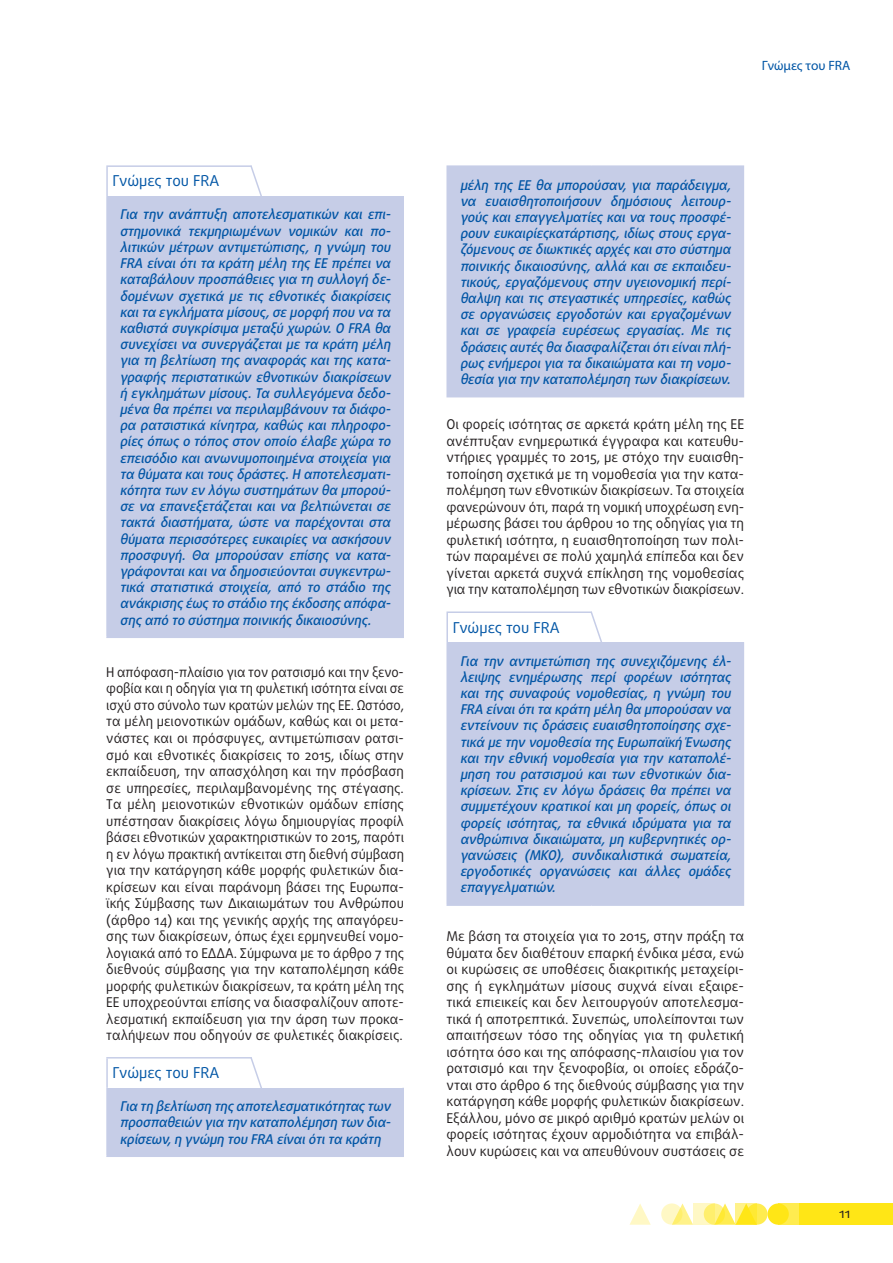
<style>
.page{position:relative;width:893px;height:1263px;background:#fff}
.page>*{position:absolute;margin:0;border:0;box-sizing:border-box;transform-origin:0 0}
.opinion_header{font:15px "Daxline Pro";color:#0155a5}
.opinion_text{font:italic 500 13.5px/16.2px "Daxline Pro";color:#0155a5;text-align:justify}
.body_text{font:13.5px/16.5px "Daxline Pro";color:#231f20;text-align:justify}
.body_text-2{font:13.5px/16.5px "Daxline Pro";color:#231f20;text-align:justify;scale:.96 1}
.t1{font:13.5px "Myriad Pro";color:#0155a5}
</style>
<div class="page">
<div style="left:746px;top:1203px;width:21px;height:22px;background:#ffec50;border-radius:50%"></div>
<div style="left:778px;top:1203px;width:21px;height:22px;background:#ffec50"></div>
<div style="left:799px;top:1203px;width:94px;height:22px;background:#ffe616"></div>
<svg style="left:675px;top:1203px;width:18px;height:22px"></svg>
<svg style="left:629px;top:1204px;width:22px;height:21px"></svg>
<div style="left:767px;top:1203px;width:22px;height:22px;background:#ffe616;border-radius:50%"></div>
<svg style="left:718px;top:1203px;width:18px;height:22px"></svg>
<svg style="left:704px;top:1203px;width:21px;height:22px"></svg>
<svg style="left:661px;top:1203px;width:21px;height:22px"></svg>
<svg style="left:736px;top:1203px;width:21px;height:22px"></svg>
<svg style="left:693px;top:1203px;width:21px;height:22px"></svg>
<div style="left:107px;top:196px;width:296px;height:441px;background:#c6cde7"></div>
<hr style="left:402px;top:196px;width:2px;height:440px;background:#c6cde7">
<hr style="left:106px;top:196px;width:2px;height:440px;background:#c6cde7">
<hr style="left:106px;top:636px;width:146px;height:2px;background:#c6cde7">
<hr style="left:252px;top:636px;width:152px;height:2px;background:#c6cde7">
<hr style="left:106px;top:165px;width:146px;height:2px;background:#c6cde7">
<hr style="left:106px;top:167px;width:2px;height:29px;background:#c6cde7">
<div style="left:107px;top:1088px;width:296px;height:68px;background:#c6cde7"></div>
<hr style="left:402px;top:1088px;width:2px;height:67px;background:#c6cde7">
<hr style="left:106px;top:1088px;width:2px;height:67px;background:#c6cde7">
<hr style="left:106px;top:1155px;width:146px;height:2px;background:#c6cde7">
<hr style="left:252px;top:1155px;width:152px;height:2px;background:#c6cde7">
<hr style="left:106px;top:1057px;width:146px;height:1px;background:#c6cde7">
<hr style="left:106px;top:1058px;width:2px;height:30px;background:#c6cde7">
<div style="left:447px;top:166px;width:296px;height:231px;background:#c6cde7"></div>
<hr style="left:743px;top:167px;width:1px;height:229px;background:#c6cde7">
<hr style="left:446px;top:165px;width:146px;height:2px;background:#c6cde7">
<hr style="left:446px;top:167px;width:2px;height:229px;background:#c6cde7">
<hr style="left:592px;top:165px;width:152px;height:2px;background:#c6cde7">
<hr style="left:446px;top:396px;width:146px;height:1px;background:#c6cde7">
<hr style="left:592px;top:396px;width:152px;height:1px;background:#c6cde7">
<div style="left:447px;top:642px;width:296px;height:263px;background:#c6cde7"></div>
<hr style="left:743px;top:642px;width:1px;height:262px;background:#c6cde7">
<hr style="left:446px;top:642px;width:2px;height:262px;background:#c6cde7">
<hr style="left:446px;top:904px;width:146px;height:2px;background:#c6cde7">
<hr style="left:592px;top:904px;width:152px;height:2px;background:#c6cde7">
<hr style="left:446px;top:611px;width:146px;height:2px;background:#c6cde7">
<hr style="left:446px;top:613px;width:2px;height:29px;background:#c6cde7">
<svg style="left:249px;top:165px;width:13px;height:31px"></svg>
<svg style="left:249px;top:1058px;width:13px;height:30px"></svg>
<svg style="left:589px;top:611px;width:13px;height:31px"></svg>
<p class="opinion_header" style="left:112px;top:171px;width:108px">Γνώμες του FRA</p>
<p class="opinion_text" style="left:120px;top:207px;width:275px">Για την ανάπτυξη αποτελεσματικών και επι&shy;στημονικά τεκμηριωμένων νομικών και πο&shy;λιτικών μέτρων αντιμετώπισης, η γνώμη του FRA είναι ότι τα κράτη μέλη της ΕΕ πρέπει να καταβάλουν προσπάθειες για τη συλλογή δε&shy;δομένων σχετικά με τις εθνοτικές διακρίσεις καιτα εγκλήματα μίσους,σε μορφή που να τα καθιστά συγκρίσιμα μεταξύ χωρών.Ο FRA θα συνεχίσει να συνεργάζεται με τα κράτη μέλη για τη βελτίωση της αναφοράς και της κατα&shy;γραφής περιστατικών εθνοτικών διακρίσεων ή εγκλημάτων μίσους.Τα συλλεγόμενα δεδο&shy;μένα θα πρέπεινα περιλαμβάνουν τα διάφο&shy;ρα ρατσιστικά κίνητρα, καθώς και πληροφο&shy;ρίες όπως ο τόπος στον οποίο έλαβε χώρα το επεισόδιο και ανωνυμοποιημένα στοιχεία για τα θύματα καιτους δράστες.Η αποτελεσματι&shy;κότητα των εν λόγω συστημάτων θα μπορού&shy;σε να επανεξετάζεται και να βελτιώνεται σε τακτά διαστήματα, ώστε να παρέχονται στα θύματα περισσότερες ευκαιρίες να ασκήσουν προσφυγή. Θα μπορούσαν επίσης να κατα&shy;γράφονταικαινα δημοσιεύονταισυγκεντρω&shy;τικά στατιστικά στοιχεία, από το στάδιο της ανάκρισης έως το στάδιο της έκδοσης απόφα&shy;σης από το σύστημα ποινικής δικαιοσύνης.</p>
<p class="body_text-2" style="left:106px;top:664px;width:312px">Η απόφαση-πλαίσιο για τον ρατσισμό και την ξενο&shy;φοβία και η οδηγία για τη φυλετική ισότητα είναι σε ισχύ στο σύνολο των κρατών μελών της ΕΕ. Ωστόσο, τα μέλη μειονοτικών ομάδων, καθώς και οι μετα&shy;νάστες και οι πρόσφυγες, αντιμετώπισαν ρατσι&shy;σμό και εθνοτικές διακρίσεις το 2015, ιδίως στην εκπαίδευση, την απασχόληση και την πρόσβαση σε υπηρεσίες, περιλαμβανομένης της στέγασης.<br>Τα μέλη μειονοτικών εθνοτικών ομάδων επίσης υπέστησαν διακρίσεις λόγω δημιουργίας προφίλ βάσει εθνοτικών χαρακτηριστικών το 2015, παρότι η εν λόγω πρακτική αντίκειται στη διεθνή σύμβαση για την κατάργηση κάθε μορφής φυλετικών δια&shy;κρίσεων και είναι παράνομη βάσει της Ευρωπα&shy;ϊκής Σύμβασης των Δικαιωμάτων του Ανθρώπου (άρθρο 14) και της γενικής αρχής της απαγόρευ&shy;σης των διακρίσεων, όπως έχει ερμηνευθεί νομο&shy;λογιακά από το ΕΔΔΑ. Σύμφωνα με το άρθρο 7 της διεθνούς σύμβασης για την καταπολέμηση κάθε μορφής φυλετικών διακρίσεων, τα κράτη μέλη της ΕΕ υποχρεούνται επίσης να διασφαλίζουν αποτε&shy;λεσματική εκπαίδευση για την άρση των προκα&shy;ταλήψεων που οδηγούν σε φυλετικές διακρίσεις.</p>
<p class="opinion_header" style="left:112px;top:1063px;width:108px">Γνώμες του FRA</p>
<p class="opinion_text" style="left:120px;top:1098px;width:275px">Για τη βελτίωση της αποτελεσματικότητας των προσπαθειών για την καταπολέμηση των δια&shy;κρίσεων,η γνώμη του FRA είναιότιτα κράτη</p>
<p class="t1" style="left:762px;top:57px;width:90px">Γνώμες του FRA</p>
<p class="opinion_text" style="left:460px;top:177px;width:275px">μέλη της ΕΕ θα μπορούσαν, για παράδειγμα, να ευαισθητοποιήσουν δημόσιους λειτουρ&shy;γούς καιεπαγγελματίες καινα τους προσφέ&shy;ρουν ευκαιρίεςκατάρτισης, ιδίως στους εργα&shy;ζόμενους σε διωκτικές αρχές καιστο σύστημα ποινικής δικαιοσύνης, αλλά και σε εκπαιδευ&shy;τικούς, εργαζόμενους στην υγειονομική περί&shy;θαλψη και τις στεγαστικές υπηρεσίες, καθώς σε οργανώσεις εργοδοτών και εργαζομένων και σε γραφείa ευρέσεως εργασίας. Με τις δράσεις αυτές θα διασφαλίζεταιότιείναιπλή&shy;ρως ενήμεροιγια τα δικαιώματα καιτη νομο&shy;θεσία για την καταπολέμηση των διακρίσεων.</p>
<p class="body_text" style="left:446px;top:416px;width:299px">Οι φορείς ισότητας σε αρκετά κράτη μέλη της ΕΕ ανέπτυξαν ενημερωτικά έγγραφα και κατευθυ&shy;ντήριες γραμμές το 2015, με στόχο την ευαισθη&shy;τοποίηση σχετικά με τη νομοθεσία για την κατα&shy;πολέμηση των εθνοτικών διακρίσεων. Τα στοιχεία φανερώνουν ότι, παρά τη νομική υποχρέωση ενη&shy;μέρωσης βάσει του άρθρου 10 της οδηγίας για τη φυλετική ισότητα, η ευαισθητοποίηση των πολι&shy;τών παραμένει σε πολύ χαμηλά επίπεδα και δεν γίνεται αρκετά συχνά επίκληση της νομοθεσίας για την καταπολέμηση των εθνοτικών διακρίσεων.</p>
<p class="opinion_header" style="left:453px;top:617px;width:108px">Γνώμες του FRA</p>
<p class="opinion_text" style="left:460px;top:653px;width:275px">Για την αντιμετώπιση της συνεχιζόμενης έλ&shy;λειψης ενημέρωσης περί φορέων ισότητας και της συναφούς νομοθεσίας, η γνώμη του FRA είναιότιτα κράτη μέλη θα μπορούσαν να εντείνουν τις δράσεις ευαισθητοποίησης σχε&shy;τικά με την νομοθεσία της Ευρωπαϊκή Ένωσης και την εθνική νομοθεσία για την καταπολέ&shy;μηση του ρατσισμού και των εθνοτικών δια&shy;κρίσεων. Στις εν λόγω δράσεις θα πρέπει να συμμετέχουν κρατικοί και μη φορείς, όπως οι φορείς ισότητας, τα εθνικά ιδρύματα για τα ανθρώπινα δικαιώματα, μη κυβερνητικές ορ&shy;γανώσεις (ΜΚΟ), συνδικαλιστικά σωματεία, εργοδοτικές οργανώσεις και άλλες ομάδες επαγγελματιών.</p>
<p class="body_text" style="left:446px;top:928px;width:299px">Με βάση τα στοιχεία για το 2015, στην πράξη τα θύματα δεν διαθέτουν επαρκή ένδικα μέσα, ενώ οι κυρώσεις σε υποθέσεις διακριτικής μεταχείρι&shy;σης ή εγκλημάτων μίσους συχνά είναι εξαιρε&shy;τικά επιεικείς και δεν λειτουργούν αποτελεσμα&shy;τικά ή αποτρεπτικά. Συνεπώς, υπολείπονται των απαιτήσεων τόσο της οδηγίας για τη φυλετική ισότητα όσο και της απόφασης-πλαισίου για τον ρατσισμό και την ξενοφοβία, οι οποίες εδράζο&shy;νται στο άρθρο 6 της διεθνούς σύμβασης για την κατάργηση κάθε μορφής φυλετικών διακρίσεων.<br>Εξάλλου, μόνο σε μικρό αριθμό κρατών μελών οι φορείς ισότητας έχουν αρμοδιότητα να επιβάλ&shy;λουν κυρώσεις και να απευθύνουν συστάσεις σε</p>
<p class="body_text" style="left:839px;top:1205px;width:13px">11</p>
</div>
